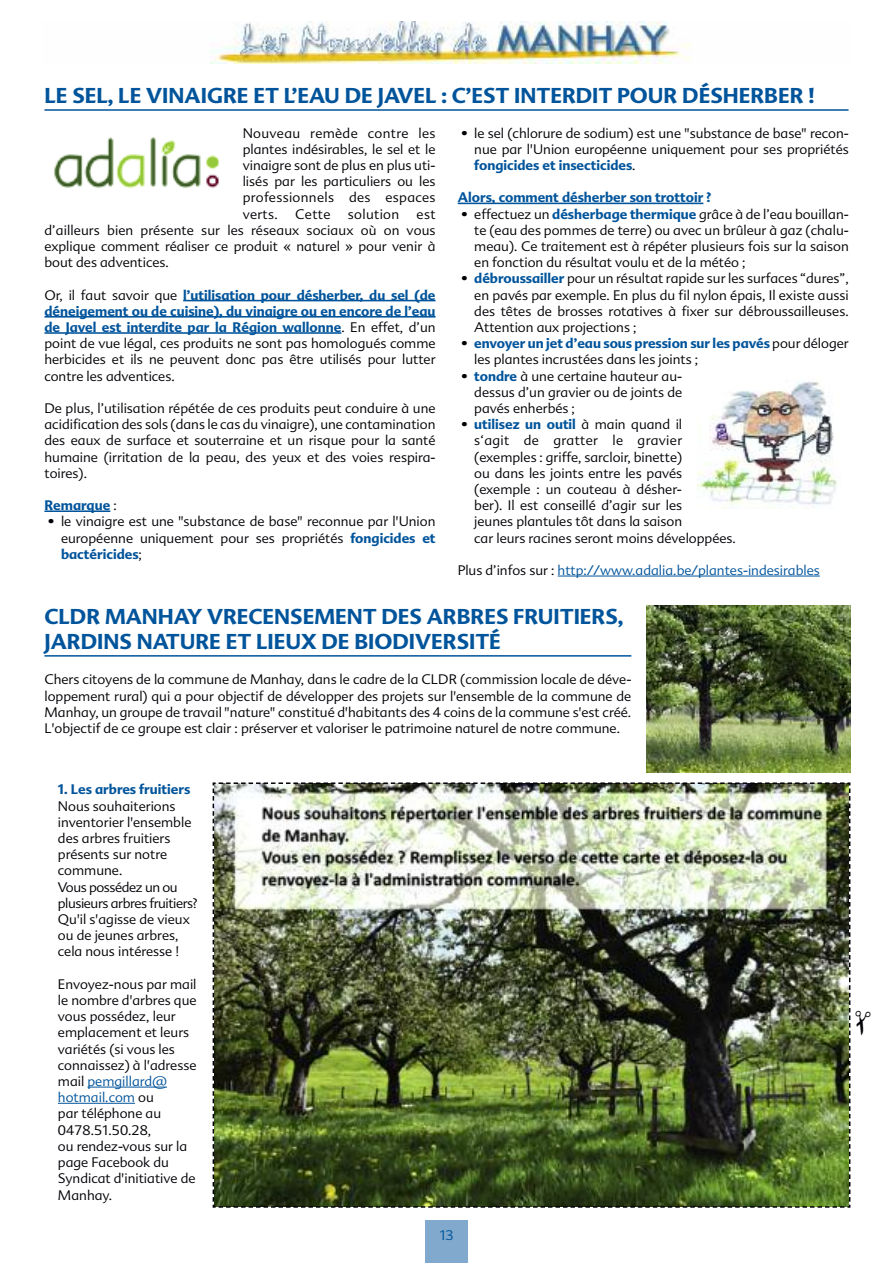
<style>
.page{position:relative;width:893px;height:1263px;background:#fff}
.page>*{position:absolute;margin:0;border:0;box-sizing:border-box;transform-origin:0 0}
.t1{font:700 21px/25.2px "Advert";color:#00549b}
.t2{font:300 13.5px/16.2px "Advert";color:#000006;text-align:justify}
.t3{font:700 13.5px "Advert";color:#00549b}
.t4{font:300 13.5px "Advert";color:#00549b}
.t5{font:300 13.5px "Advert";letter-spacing:.025em;color:#000006}
.s1{font-weight:700;color:#00549b}
.s2{font-weight:300;color:#000006}
.s3{color:#000006}
.s4{color:#00549b}
</style>
<div class="page">
<img style="left:210px;top:21px;width:480px;height:43px">
<div style="left:425px;top:1220px;width:43px;height:43px;background:#80a9cd"></div>
<hr style="left:183px;top:300px;width:253px;height:1px;background:#00549b">
<hr style="left:44px;top:316px;width:392px;height:2px;background:#00549b">
<hr style="left:44px;top:332px;width:297px;height:2px;background:#00549b">
<hr style="left:44px;top:510px;width:66px;height:2px;background:#00549b">
<hr style="left:458px;top:203px;width:245px;height:1px;background:#00549b">
<hr style="left:558px;top:575px;width:262px;height:1px;background:#00549b">
<img style="left:54px;top:137px;width:165px;height:51px">
<hr style="left:44px;top:109px;width:804px;height:2px;background:#00549b">
<img style="left:697px;top:381px;width:140px;height:128px">
<hr style="left:44px;top:655px;width:587px;height:2px;background:#00549b">
<img style="left:646px;top:606px;width:204px;height:166px">
<hr style="left:88px;top:1086px;width:79px;height:1px;background:#00549b">
<hr style="left:58px;top:1103px;width:77px;height:1px;background:#00549b">
<img style="left:212px;top:782px;width:639px;height:426px">
<h1 class="t1" style="left:44px;top:83px;width:771px">LE SEL, LE VINAIGRE ET L’EAU DE JAVEL : C’EST INTERDIT POUR DÉSHERBER !</h1>
<p class="t2" style="left:243px;top:125px;width:194px">Nouveau remède contre les plantes indésirables, le sel et le vinaigre sont de plus en plus uti&shy;lisés par les particuliers ou les professionnels des espaces verts.</p>
<p class="t2" style="left:295px;top:206px;width:37px">Cette</p>
<p class="t5" style="left:348px;top:206px;width:53px">solution</p>
<p class="t2" style="left:44px;top:206px;width:393px;text-indent:372px">est d’ailleurs bien présente sur les réseaux sociaux où on vous explique comment réaliser ce produit « naturel » pour venir à bout des adventices.</p>
<p class="t2" style="left:44px;top:287px;width:393px">Or, il faut savoir que <span class="s1">l’utilisation pour désherber, du sel (de déneigement ou de cuisine), du vinaigre ou en encore de l’eau de Javel est interdite par la Région wallonne</span>. En effet, d’un point de vue légal, ces produits ne sont pas homologués comme herbicides et ils ne peuvent donc pas être utilisés pour lutter contre les adventices.</p>
<p class="t2" style="left:44px;top:400px;width:393px">De plus, l’utilisation répétée de ces produits peut conduire à une acidification des sols (dans le cas du vinaigre), une contamination des eaux de surface et souterraine et un risque pour la santé humaine (irritation de la peau, des yeux et des voies respira&shy;toires).</p>
<p class="t3" style="left:44px;top:498px;width:74px">Remarque <span class="s2">:</span></p>
<p class="t2" style="left:61px;top:514px;width:376px;text-indent:-13px">• le vinaigre est une "substance de base" reconnue par l'Union européenne uniquement pour ses propriétés <span class="s1">fongicides et bactéricides</span>;</p>
<p class="t2" style="left:474px;top:125px;width:376px;text-indent:-13px">• le sel (chlorure de sodium) est une "substance de base" recon&shy;nue par l'Union européenne uniquement pour ses propriétés <span class="s1">fongicides et insecticides</span>.</p>
<p class="t3" style="left:458px;top:190px;width:255px">Alors, comment désherber son trottoir ?</p>
<p class="t2" style="left:474px;top:206px;width:376px;text-indent:-13px">• effectuez un <span class="s1">désherbage thermique</span> grâce à de l’eau bouillan&shy;te (eau des pommes de terre) ou avec un brûleur à gaz (chalu&shy;meau). Ce traitement est à répéter plusieurs fois sur la saison en fonction du résultat voulu et de la météo ;</p>
<p class="t2" style="left:474px;top:271px;width:376px;text-indent:-13px">• <span class="s1">débroussailler</span> pour un résultat rapide sur les surfaces “dures”, en pavés par exemple. En plus du fil nylon épais, Il existe aussi des têtes de brosses rotatives à fixer sur débroussailleuses.<br>Attention aux projections ;</p>
<p class="t2" style="left:474px;top:335px;width:376px;text-indent:-13px">• <span class="s1">envoyer un jet d’eau sous pression sur les pavés</span> pour déloger les plantes incrustées dans les joints ;</p>
<p class="t2" style="left:474px;top:368px;width:209px;text-indent:-13px">• <span class="s1">tondre</span> à une certaine hauteur au&shy;dessus d’un gravier ou de joints de pavés enherbés ;</p>
<p class="t2" style="left:474px;top:416px;width:263px;text-align:left;text-indent:-13px">• <span class="s1">utilisez un outil</span> à main quand il<br>s‘agit de gratter le gravier (exemples : griffe, sarcloir, binette)<br>ou dans les joints entre les pavés (exemple : un couteau à désher-<br>ber). Il est conseillé d’agir sur les<br>jeunes plantules tôt dans la saison<br>car leurs racines seront moins développées.</p>
<p class="t4" style="left:458px;top:562px;width:364px"><span class="s3">Plus d’infos sur :</span> http://www.adalia.be/plantes-indesirables</p>
<h1 class="t1" style="left:44px;top:604px;width:580px">CLDR MANHAY VRECENSEMENT DES ARBRES FRUITIERS,<br>JARDINS NATURE ET LIEUX DE BIODIVERSITÉ</h1>
<p class="t2" style="left:44px;top:671px;width:588px">Chers citoyens de la commune de Manhay, dans le cadre de la CLDR (commission locale de déve&shy;loppement rural) qui a pour objectif de développer des projets sur l'ensemble de la commune de Manhay, un groupe de travail "nature" constitué d'habitants des 4 coins de la commune s'est créé.<br>L'objectif de ce groupe est clair : préserver et valoriser le patrimoine naturel de notre commune.</p>
<p class="t3" style="left:58px;top:782px;width:134px">1. Les arbres fruitiers</p>
<p class="t2" style="left:58px;top:798px;width:141px;text-align:left">Nous souhaiterions inventorier l'ensemble des arbres fruitiers présents sur notre commune.<br>Vous possédez un ou plusieurs arbres fruitiers?<br>Qu'il s'agisse de vieux ou de jeunes arbres, cela nous intéresse !</p>
<p class="t2" style="left:58px;top:976px;width:140px;text-align:left">Envoyez-nous par mail le nombre d'arbres que vous possédez, leur emplacement et leurs variétés (si vous les connaissez) à l'adresse mail <span class="s4">pemgillard@ hotmail.com</span> ou<br>par téléphone au<br>0478.51.50.28,<br>ou rendez-vous sur la page Facebook du<br>Syndicat d'initiative de<br>Manhay.</p>
<p class="t4" style="left:439px;top:1227px;width:16px">13</p>
</div>
